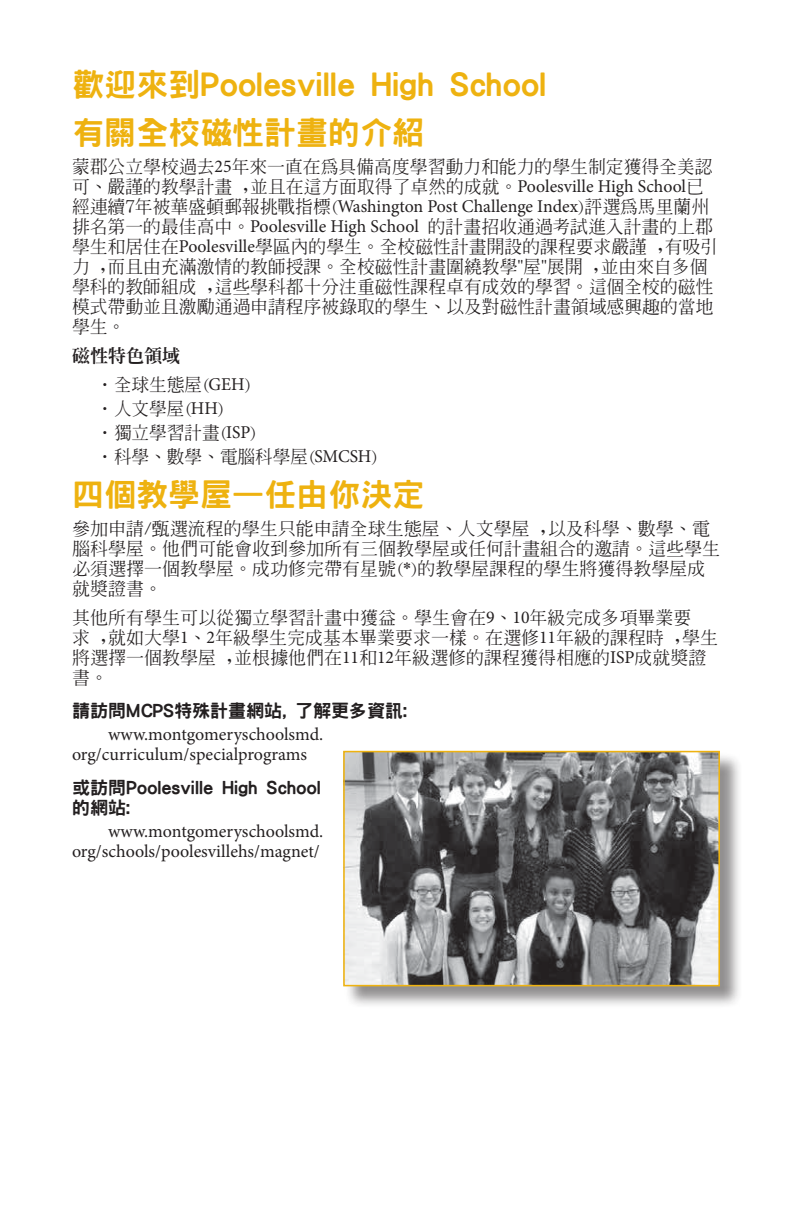
<style>
.page{position:relative;width:792px;height:1224px;background:#fff}
.page>*{position:absolute;margin:0;border:0;box-sizing:border-box;transform-origin:0 0}
.Head_1{font:800 32px "Han Wang Hei";color:#eeb210}
.Body_with_drop_cap{font:500 18px/20px "Han Wang Ming";color:#231f20}
.Body_text{font:18px/20px "Minion Pro";color:#231f20}
.Body_bold_indented{font:800 18px/20px "Han Wang Hei";color:#231f20}
.Body_text-2{font:800 18px "Han Wang Ming";color:#231f20}
.s1{font-family:"Minion Pro";font-weight:400}
</style>
<div class="page">
<div style="left:344px;top:752px;width:399px;height:258px;background:#231f20;opacity:.5"></div>
<img style="left:346px;top:754px;width:371px;height:229px">
<div style="left:343px;top:751px;width:377px;height:235px;border:2px solid #eeb210"></div>
<p class="Head_1" style="left:72px;top:67px;width:476px">歡迎來到Poolesville High School</p>
<p class="Head_1" style="left:72px;top:115px;width:353px">有關全校磁性計畫的介紹</p>
<p class="Body_with_drop_cap" style="left:72px;top:156px;width:648px">蒙郡公立學校過去<span class="s1">25</span>年來一直在為具備高度學習動力和能力的學生制定獲得全美認可、嚴謹的教學計畫﹐並且在這方面取得了卓然的成就。<span class="s1">Poolesville High School</span>已經連續7年被華盛頓郵報挑戰指標(<span class="s1">Washington Post Challenge Index</span>)評選為馬里蘭州排名第一的最佳高中。<span class="s1">Poolesville High School</span> 的計畫招收通過考試進入計畫的上郡學生和居住在<span class="s1">Poolesville</span>學區內的學生。全校磁性計畫開設的課程要求嚴謹﹐有吸引力﹐而且由充滿激情的教師授課。全校磁性計畫圍繞教學"屋"展開﹐並由來自多個學科的教師組成﹐這些學科都十分注重磁性課程卓有成效的學習。這個全校的磁性模式帶動並且激勵通過申請程序被錄取的學生、以及對磁性計畫領域感興趣的當地學生。</p>
<p class="Body_text-2" style="left:72px;top:346px;width:109px">磁性特色領域</p>
<p class="Body_with_drop_cap" style="left:96px;top:374px;width:157px">•全球生態屋(<span class="s1">GEH</span>)</p>
<p class="Body_with_drop_cap" style="left:96px;top:398px;width:130px">•人文學屋(<span class="s1">HH</span>)</p>
<p class="Body_with_drop_cap" style="left:96px;top:422px;width:162px">•獨立學習計畫(<span class="s1">ISP</span>)</p>
<p class="Body_with_drop_cap" style="left:96px;top:446px;width:283px">•科學、數學、電腦科學屋(<span class="s1">SMCSH</span>)</p>
<p class="Head_1" style="left:72px;top:477px;width:353px">四個教學屋—任由你決定</p>
<p class="Body_with_drop_cap" style="left:72px;top:518px;width:649px">參加申請/甄選流程的學生只能申請全球生態屋、人文學屋﹐以及科學、數學、電腦科學屋。他們可能會收到參加所有三個教學屋或任何計畫組合的邀請。這些學生必須選擇一個教學屋。成功修完帶有星號(*)的教學屋課程的學生將獲得教學屋成就獎證書。</p>
<p class="Body_with_drop_cap" style="left:72px;top:607px;width:648px">其他所有學生可以從獨立學習計畫中獲益。學生會在<span class="s1">9</span>、<span class="s1">10</span>年級完成多項畢業要求﹐就如大學<span class="s1">1</span>、<span class="s1">2</span>年級學生完成基本畢業要求一樣。在選修<span class="s1">11</span>年級的課程時﹐學生將選擇一個教學屋﹐並根據他們在<span class="s1">11</span>和<span class="s1">12</span>年級選修的課程獲得相應的<span class="s1">ISP</span>成就獎證書。</p>
<p class="Body_bold_indented" style="left:72px;top:700px;width:336px">請訪問MCPS特殊計畫網站, 了解更多資訊:</p>
<p class="Body_text" style="left:72px;top:724px;width:253px;text-indent:36px">www.montgomeryschoolsmd. org/curriculum/specialprograms</p>
<p class="Body_bold_indented" style="left:72px;top:777px;width:250px">或訪問Poolesville High School的網站:</p>
<p class="Body_text" style="left:72px;top:821px;width:253px;text-align:right">www.montgomeryschoolsmd. org/schools/poolesvillehs/magnet/</p>
</div>
